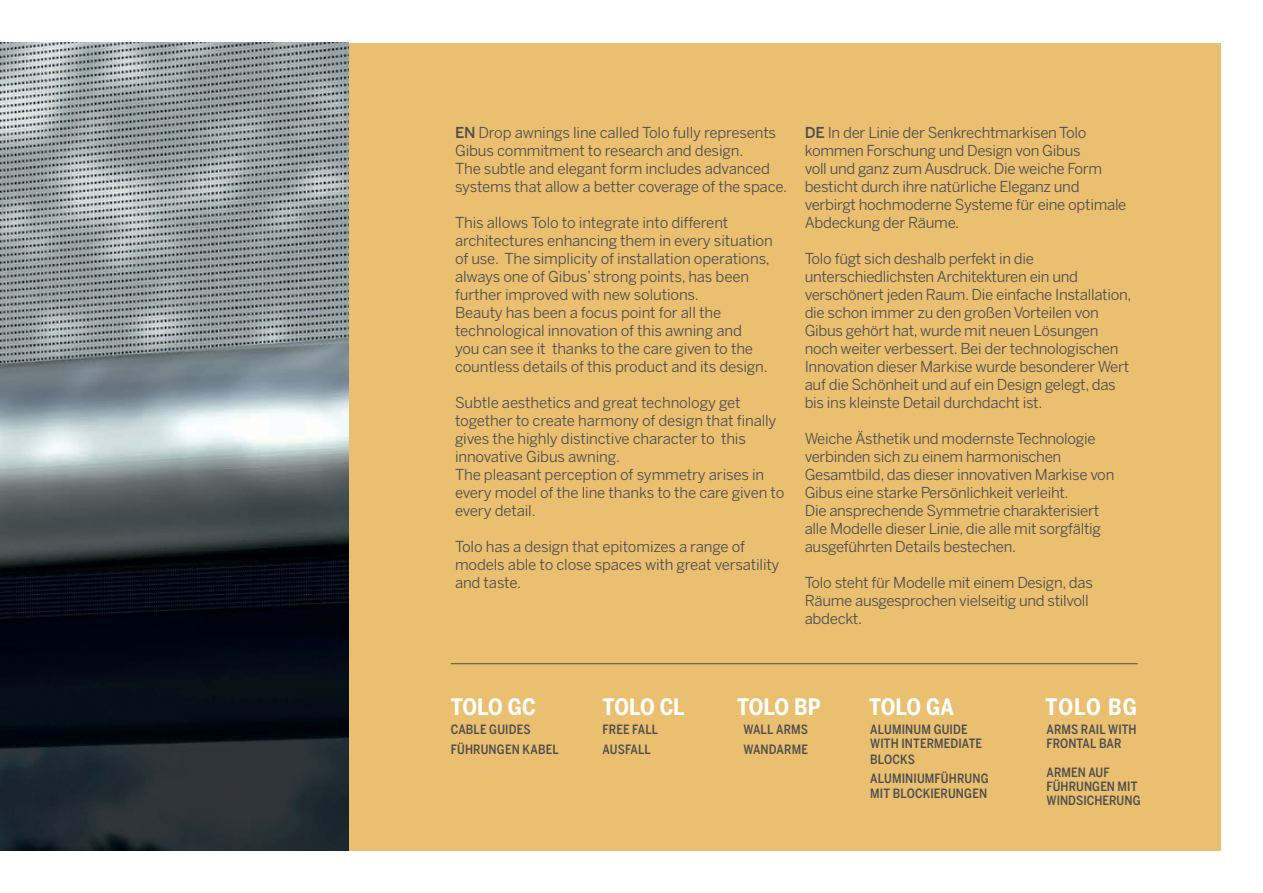
<style>
.page{position:relative;width:1263px;height:893px;background:#fff}
.page>*{position:absolute;margin:0;border:0;box-sizing:border-box;transform-origin:0 0}
.t1{font:700 22.5px "Benton Sans Cond";letter-spacing:-.005em;color:#fff}
.t2{font:15px/18px "Benton Sans";letter-spacing:-.02em;color:#4d4d4f}
.t3{font:500 12.75px/19.5px "Benton Sans Cond";letter-spacing:.005em;color:#4d4d4f}
.s1{font-weight:500}
</style>
<div class="page">
<div style="left:349px;top:43px;width:871px;height:807px;background:#eabf6f"></div>
<img style="left:0;top:43px;width:349px;height:807px">
<hr style="left:451px;top:663px;width:687px;height:1px;background:#4d4d4f">
<p class="t2" style="left:455px;top:123px;width:334px"><span class="s1">EN</span> Drop awnings line called Tolo fully represents Gibus commitment to research and design.<br>The subtle and elegant form includes advanced systems that allow a better coverage of the space.</p>
<p class="t2" style="left:455px;top:213px;width:319px">This allows Tolo to integrate into different architectures enhancing them in every situation of use. The simplicity of installation operations, always one of Gibus’ strong points, has been further improved with new solutions.<br>Beauty has been a focus point for all the technological innovation of this awning and<br>you can see it thanks to the care given to the countless details of this product and its design.</p>
<p class="t2" style="left:455px;top:393px;width:331px">Subtle aesthetics and great technology get together to create harmony of design that finally gives the highly distinctive character to this innovative Gibus awning.<br>The pleasant perception of symmetry arises in every model of the line thanks to the care given to every detail.</p>
<p class="t2" style="left:455px;top:537px;width:326px">Tolo has a design that epitomizes a range of models able to close spaces with great versatility and taste.</p>
<p class="t2" style="left:805px;top:123px;width:323px"><span class="s1">DE</span> In der Linie der Senkrechtmarkisen Tolo kommen Forschung und Design von Gibus<br>voll und ganz zum Ausdruck. Die weiche Form besticht durch ihre natürliche Eleganz und verbirgt hochmoderne Systeme für eine optimale Abdeckung der Räume.</p>
<p class="t2" style="left:805px;top:249px;width:328px">Tolo fügt sich deshalb perfekt in die unterschiedlichsten Architekturen ein und verschönert jeden Raum. Die einfache Installation, die schon immer zu den großen Vorteilen von Gibus gehört hat, wurde mit neuen Lösungen noch weiter verbessert. Bei der technologischen Innovation dieser Markise wurde besonderer Wert auf die Schönheit und auf ein Design gelegt, das bis ins kleinste Detail durchdacht ist.</p>
<p class="t2" style="left:805px;top:429px;width:311px">Weiche Ästhetik und modernste Technologie verbinden sich zu einem harmonischen Gesamtbild, das dieser innovativen Markise von Gibus eine starke Persönlichkeit verleiht.<br>Die ansprechende Symmetrie charakterisiert alle Modelle dieser Linie, die alle mit sorgfältig ausgeführten Details bestechen.</p>
<p class="t2" style="left:805px;top:573px;width:290px">Tolo steht für Modelle mit einem Design, das<br>Räume ausgesprochen vielseitig und stilvoll abdeckt.</p>
<h1 class="t1" style="left:451px;top:694px;width:14px">TOLO</h1>
<h1 class="t1" style="left:508px;top:694px;width:28px">GC</h1>
<h1 class="t1" style="left:603px;top:694px;width:14px">TOLO</h1>
<h1 class="t1" style="left:660px;top:694px;width:13px">CL</h1>
<h1 class="t1" style="left:737px;top:694px;width:14px">TOLO</h1>
<h1 class="t1" style="left:794px;top:694px;width:28px">BP</h1>
<h1 class="t1" style="left:869px;top:694px;width:14px">TOLO</h1>
<h1 class="t1" style="left:926px;top:694px;width:29px">GA</h1>
<h1 class="t1" style="left:1045px;top:694px;width:15px">TOLO</h1>
<h1 class="t1" style="left:1108px;top:694px;width:30px">BG</h1>
<p class="t3" style="left:451px;top:720px;width:109px">CABLE GUIDES<br>FÜHRUNGEN KABEL</p>
<p class="t3" style="left:603px;top:720px;width:57px">FREE FALL<br>AUSFALL</p>
<p class="t3" style="left:743px;top:720px;width:66px">WALL ARMS<br>WANDARME</p>
<p class="t3" style="left:1046px;top:722px;width:92px;line-height:14.2px">ARMS RAIL WITH<br>FRONTAL BAR</p>
<p class="t3" style="left:1046px;top:765px;width:96px;line-height:14.2px">ARMEN AUF<br>FÜHRUNGEN MIT<br>WINDSICHERUNG</p>
<p class="t3" style="left:870px;top:722px;width:113px;line-height:14.9px">ALUMINUM GUIDE<br>WITH INTERMEDIATE<br>BLOCKS</p>
<p class="t3" style="left:870px;top:771px;width:120px;line-height:15.3px">ALUMINIUMFÜHRUNG<br>MIT BLOCKIERUNGEN</p>
</div>
